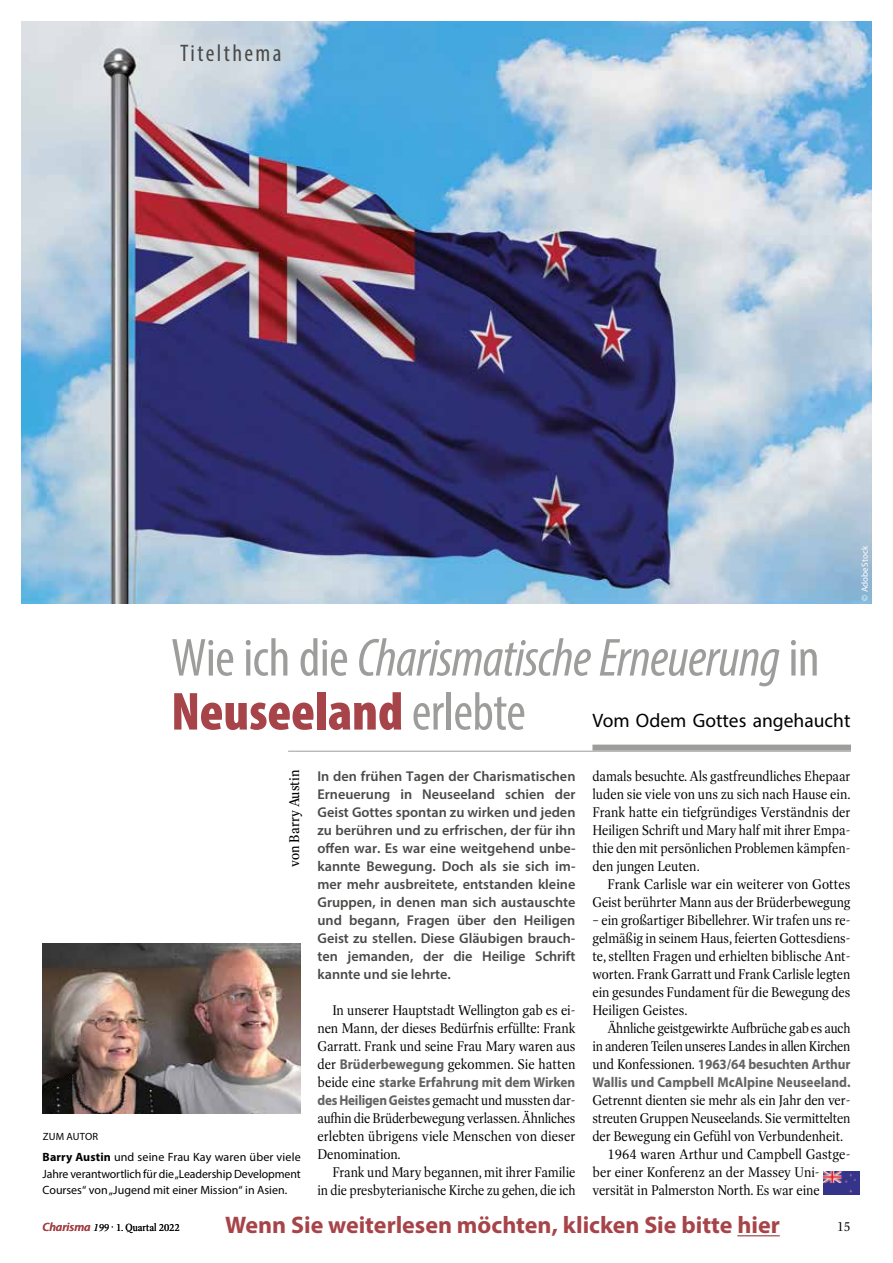
<style>
.page{position:relative;width:893px;height:1263px;background:#fff}
.page>*{position:absolute;margin:0;border:0;box-sizing:border-box;transform-origin:0 0}
.t1{font:italic condensed 54px/54px "Myriad Pro";letter-spacing:-.015em;color:#9d9d9c}
.t2{font:700 24px "Myriad Pro";color:#a64449}
.t3{font:condensed 24px "Myriad Pro";letter-spacing:.1em;color:#4a4a49}
.t4{font:19.5px "Myriad Pro";color:#000}
.t5{font:14.25px/18px "Dashiell Bright";letter-spacing:-.01em;color:#000;text-align:justify;scale:.92 1}
.t6{font:14.25px/18px "Dashiell Bright";letter-spacing:-.01em;color:#000;text-align:justify;scale:.93 1}
.t7{font:600 14.25px/18px "Myriad Pro";color:#4a4a49;text-align:justify}
.t8{font:700 14.25px/18px "Myriad Pro";color:#646363;scale:.93 1}
.t9{font:14.25px/18px "Dashiell Bright";letter-spacing:-.01em;color:#000;text-align:right;scale:.91 1}
.t10{font:500 14.25px "Dashiell Bright";color:#000;scale:.93 1}
.t11{font:13.5px "Dashiell Bright";color:#000;scale:.9 1}
.t12{font:12px/16.5px "Myriad Pro";color:#000;text-align:justify}
.t13{font:italic 600 12px "Myriad Pro";color:#a64449}
.t14{font:10.5px "Dashiell Bright";color:#000;scale:.9 1}
.t15{font:10.5px "Myriad Pro";letter-spacing:.02em;color:#000}
.t16{font:9px "Myriad Pro";letter-spacing:.01em;color:#fff}
.s1{font-style:normal}
.s2{font-weight:900;font-style:normal;color:#a64449}
.s3{font-weight:700}
.s4{font-family:"Myriad Pro";font-weight:700;color:#646363}
.s5{font-family:"Dashiell Bright";font-weight:400;color:#000}
.s6{font-family:"Dashiell Bright";font-weight:400;font-size:10.5px;color:#000}
</style>
<div class="page">
<img style="left:21px;top:21px;width:851px;height:583px">
<hr style="left:288px;top:751px;width:563px;height:1px;background:#9d9d9c">
<div style="left:592px;top:745px;width:259px;height:6px;background:#9d9d9c"></div>
<img style="left:43px;top:944px;width:257px;height:169px">
<img style="left:824px;top:1171px;width:35px;height:24px">
<hr style="left:737px;top:1235px;width:43px;height:1px;background:#a64449">
<h2 class="t3" style="left:180px;top:38px;width:103px">Titelthema</h2>
<p class="t16" style="left:859px;top:601px;width:56px;rotate:-90deg">© AdobeStock</p>
<h1 class="t1" style="left:171px;top:630px;width:650px"><span class="s1">Wie ich die</span> Charismatische Erneuerung <span class="s1">in<br></span><span class="s2">Neuseeland</span> <span class="s1">erlebte</span></h1>
<h3 class="t4" style="left:592px;top:708px;width:259px">Vom Odem Gottes angehaucht</h3>
<p class="t10" style="left:286px;top:867px;width:106px;rotate:-90deg">von Barry Austin</p>
<p class="t15" style="left:43px;top:1130px;width:57px">ZUM AUTOR</p>
<p class="t12" style="left:43px;top:1149px;width:260px"><span class="s3">Barry Austin</span> und seine Frau Kay waren über viele Jahre verantwortlich für die „Leadership Development Courses“ von „Jugend mit einer Mission“ in Asien.</p>
<p class="t7" style="left:317px;top:766px;width:259px">In den frühen Tagen der Charismatischen Erneuerung in Neuseeland schien der Geist Gottes spontan zu wirken und jeden zu berühren und zu erfrischen, der für ihn offen war. Es war eine weitgehend unbe&shy;kannte Bewegung. Doch als sie sich im&shy;mer mehr ausbreitete, entstanden kleine Gruppen, in denen man sich austauschte und begann, Fragen über den Heiligen Geist zu stellen. Diese Gläubigen brauch&shy;ten jemanden, der die Heilige Schrift kannte und sie lehrte.</p>
<p class="t6" style="left:317px;top:1001px;width:279px;text-indent:15px">In unserer Hauptstadt Wellington gab es ei&shy;nen Mann, der dieses Bedürfnis erfüllte: Frank Garratt. Frank und seine Frau Mary waren aus der <span class="s4">Brüderbewegung</span> gekommen. Sie hatten</p>
<p class="t8" style="left:317px;top:1072px;width:279px"><span class="s5">beide eine</span> starke Erfahrung mit dem Wirken</p>
<p class="t5" style="left:317px;top:1091px;width:282px"><span class="s4">des Heiligen Geistes</span> gemacht und mussten dar&shy;aufhin die Brüderbewegung verlassen. Ähnliches erlebten übrigens viele Menschen von dieser Denomination.</p>
<p class="t5" style="left:317px;top:1163px;width:282px;text-align:right">Frank und Mary begannen, mit ihrer Familie<br>in die presbyterianische Kirche zu gehen, die ich</p>
<p class="t5" style="left:592px;top:767px;width:282px">damals besuchte. Als gastfreundliches Ehepaar luden sie viele von uns zu sich nach Hause ein.<br>Frank hatte ein tiefgründiges Verständnis der Heiligen Schrift und Mary half mit ihrer Empa&shy;thie den mit persönlichen Problemen kämpfen&shy;den jungen Leuten.</p>
<p class="t6" style="left:592px;top:875px;width:279px;text-align:right">Frank Carlisle war ein weiterer von Gottes<br>Geist berührter Mann aus der Brüderbewegung</p>
<p class="t5" style="left:592px;top:911px;width:282px">– ein großartiger Bibellehrer. Wir trafen uns re&shy;gelmäßig in seinem Haus, feierten Gottesdiens&shy;te, stellten Fragen und erhielten biblische Ant&shy;worten. Frank Garratt und Frank Carlisle legten ein gesundes Fundament für die Bewegung des Heiligen Geistes.</p>
<p class="t9" style="left:592px;top:1019px;width:285px">Ähnliche geistgewirkte Aufbrüche gab es auch<br>in anderen Teilen unseres Landes in allen Kirchen</p>
<p class="t8" style="left:592px;top:1054px;width:279px"><span class="s5">und Konfessionen.</span> 1963/64 besuchten Arthur<br>Wallis und Campbell McAlpine Neuseeland.</p>
<p class="t6" style="left:592px;top:1091px;width:279px">Getrennt dienten sie mehr als ein Jahr den ver-</p>
<p class="t5" style="left:592px;top:1109px;width:282px">streuten Gruppen Neuseelands. Sie vermittelten</p>
<p class="t6" style="left:592px;top:1127px;width:271px">der Bewegung ein Gefühl von Verbundenheit.</p>
<p class="t6" style="left:607px;top:1145px;width:263px">1964 waren Arthur und Campbell Gastge-</p>
<p class="t6" style="left:592px;top:1163px;width:246px">ber einer Konferenz an der Massey Uni-</p>
<p class="t6" style="left:592px;top:1181px;width:246px">versität in Palmerston North. Es war eine</p>
<h2 class="t2" style="left:225px;top:1210px;width:556px">Wenn Sie weiterlesen möchten, klicken Sie bitte hier</h2>
<p class="t13" style="left:43px;top:1219px;width:68px">Charisma <span class="s6">199</span></p>
<p class="t14" style="left:111px;top:1221px;width:77px">· 1. Quartal 2022</p>
<p class="t11" style="left:837px;top:1218px;width:16px">15</p>
</div>
